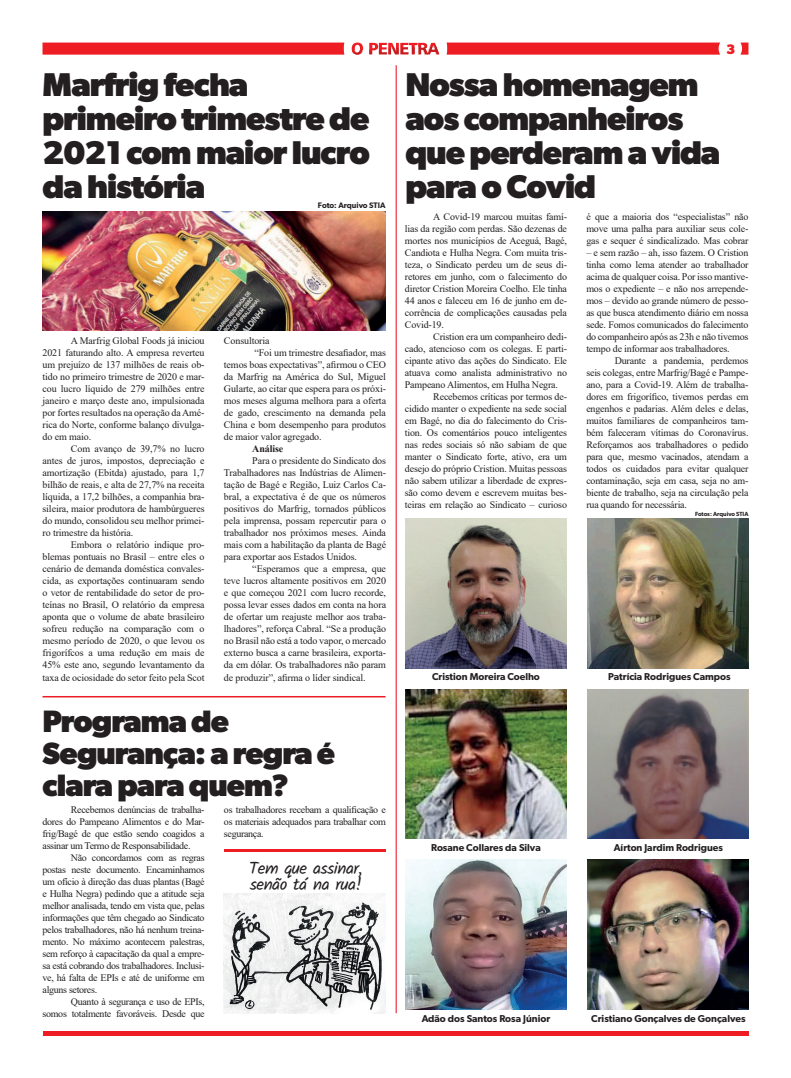
<style>
.page{position:relative;width:791px;height:1078px;background:#fff}
.page>*{position:absolute;margin:0;border:0;box-sizing:border-box;transform-origin:0 0}
.t1{font:700 33px/34px "Gibson";letter-spacing:-.03em;color:#231f20}
.t2{font:700 31px/32px "Gibson";letter-spacing:-.03em;color:#231f20}
.t3{font:17px "Kalam";letter-spacing:-.03em;color:#231f20}
.t4{font:700 13.8px "Gibson";color:#ee1d23}
.t5{font:10px/12px "Times New Roman";letter-spacing:-.015em;color:#231f20;text-align:justify}
.t6{font:600 10px "Gibson";color:#231f20}
.t7{font:700 10px "Times New Roman";letter-spacing:-.01em;color:#231f20}
.t8{font:600 8px "Gibson";color:#231f20}
.t9{font:600 6px "Gibson";color:#231f20}
</style>
<div class="page">
<hr style="left:395px;top:65px;width:2px;height:947px;background:#f05963">
<hr style="left:43px;top:695px;width:343px;height:2px;background:#ee1c25">
<div style="left:43px;top:1030px;width:705px;height:5px;background:#ee1d23"></div>
<hr style="left:224px;top:848px;width:162px;height:3px;background:#ee1d23">
<svg style="left:352px;top:43px;width:84px;height:3px"></svg>
<img style="left:352px;top:46px;width:87px;height:9px">
<svg style="left:43px;top:43px;width:301px;height:12px;background:#ee2329"></svg>
<svg style="left:740px;top:43px;width:8px;height:12px"></svg>
<svg style="left:447px;top:43px;width:273px;height:12px;background:#ee242a"></svg>
<img style="left:224px;top:893px;width:162px;height:119px">
<img style="left:43px;top:211px;width:343px;height:119px">
<img style="left:405px;top:519px;width:161px;height:149px">
<img style="left:405px;top:689px;width:161px;height:149px">
<img style="left:405px;top:859px;width:161px;height:149px">
<img style="left:587px;top:519px;width:161px;height:149px">
<img style="left:587px;top:689px;width:161px;height:149px">
<img style="left:587px;top:859px;width:161px;height:149px">
<h3 class="t4" style="left:726px;top:41px;width:11px">3</h3>
<p class="t1" style="left:43px;top:67px;width:329px">Marfrig fecha primeiro trimestre de<br>2021 com maior lucro da história</p>
<p class="t1" style="left:405px;top:67px;width:316px">Nossa homenagem aos companheiros que perderam a vida para o Covid</p>
<p class="t8" style="left:318px;top:201px;width:69px">Foto: Arquivo STIA</p>
<p class="t5" style="left:43px;top:334px;width:164px;text-indent:28px">A Marfrig Global Foods já iniciou 2021 faturando alto. A empresa reverteu um prejuízo de 137 milhões de reais ob&shy;tido no primeiro trimestre de 2020 e mar&shy;cou lucro líquido de 279 milhões entre janeiro e março deste ano, impulsionada por fortes resultados na operação da Amé&shy;rica do Norte, conforme balanço divulga&shy;do em maio.</p>
<p class="t5" style="left:43px;top:442px;width:164px;text-indent:28px">Com avanço de 39,7% no lucro antes de juros, impostos, depreciação e amortização (Ebitda) ajustado, para 1,7 bilhão de reais, e alta de 27,7% na receita líquida, a 17,2 bilhões, a companhia bra&shy;sileira, maior produtora de hambúrgueres do mundo, consolidou seu melhor primei&shy;ro trimestre da história.</p>
<p class="t5" style="left:43px;top:538px;width:164px;text-indent:28px">Embora o relatório indique pro&shy;blemas pontuais no Brasil – entre eles o cenário de demanda doméstica convales&shy;cida, as exportações continuaram sendo o vetor de rentabilidade do setor de pro&shy;teínas no Brasil, O relatório da empresa aponta que o volume de abate brasileiro sofreu redução na comparação com o mesmo período de 2020, o que levou os frigorífcos a uma redução em mais de 45% este ano, segundo levantamento da taxa de ociosidade do setor feito pela Scot</p>
<p class="t5" style="left:224px;top:334px;width:47px">Consultoria</p>
<p class="t5" style="left:224px;top:346px;width:164px;text-indent:31px">“Foi um trimestre desafiador, mas temos boas expectativas”, afirmou o CEO da Marfrig na América do Sul, Miguel Gularte, ao citar que espera para os próxi&shy;mos meses alguma melhora para a oferta de gado, crescimento na demanda pela China e bom desempenho para produtos de maior valor agregado.</p>
<p class="t7" style="left:252px;top:441px;width:33px">Análise</p>
<p class="t5" style="left:224px;top:454px;width:164px;text-indent:28px">Para o presidente do Sindicato dos Trabalhadores nas Indústrias de Alimen&shy;tação de Bagé e Região, Luiz Carlos Ca&shy;bral, a expectativa é de que os números positivos do Marfrig, tornados públicos pela imprensa, possam repercutir para o trabalhador nos próximos meses. Ainda mais com a habilitação da planta de Bagé para exportar aos Estados Unidos.</p>
<p class="t5" style="left:224px;top:562px;width:164px;text-indent:28px">“Esperamos que a empresa, que teve lucros altamente positivos em 2020 e que começou 2021 com lucro recorde, possa levar esses dados em conta na hora de ofertar um reajuste melhor aos traba&shy;lhadores”, reforça Cabral. “Se a produção no Brasil não está a todo vapor, o mercado externo busca a carne brasileira, exporta&shy;da em dólar. Os trabalhadores não param de produzir”, afirma o líder sindical.</p>
<p class="t2" style="left:43px;top:704px;width:294px">Programa de<br>Segurança: a regra é clara para quem?</p>
<p class="t5" style="left:43px;top:802px;width:164px;text-indent:28px">Recebemos denúncias de trabalha&shy;dores do Pampeano Alimentos e do Mar&shy;frig/Bagé de que estão sendo coagidos a assinar um Termo de Responsabilidade.</p>
<p class="t5" style="left:43px;top:850px;width:164px;text-indent:28px">Não concordamos com as regras postas neste documento. Encaminhamos um ofício à direção das duas plantas (Bagé e Hulha Negra) pedindo que a atitude seja melhor analisada, tendo em vista que, pelas informações que têm chegado ao Sindicato pelos trabalhadores, não há nenhum treina&shy;mento. No máximo acontecem palestras, sem reforço à capacitação da qual a empre&shy;sa está cobrando dos trabalhadores. Inclusi&shy;ve, há falta de EPIs e até de uniforme em alguns setores.</p>
<p class="t5" style="left:43px;top:994px;width:164px;text-align:right">Quanto à segurança e uso de EPIs,<br>somos totalmente favoráveis. Desde que</p>
<p class="t5" style="left:224px;top:802px;width:164px">os trabalhadores recebam a qualificação e os materiais adequados para trabalhar com segurança.</p>
<p class="t3" style="left:249px;top:855px;width:115px">Tem que assinar,</p>
<p class="t3" style="left:250px;top:871px;width:114px">senão tá na rua!</p>
<p class="t5" style="left:405px;top:210px;width:164px;text-indent:28px">A Covid-19 marcou muitas famí&shy;lias da região com perdas. São dezenas de mortes nos municípios de Aceguá, Bagé, Candiota e Hulha Negra. Com muita tris&shy;teza, o Sindicato perdeu um de seus di&shy;retores em junho, com o falecimento do diretor Cristion Moreira Coelho. Ele tinha 44 anos e faleceu em 16 de junho em de&shy;corrência de complicações causadas pela Covid-19.</p>
<p class="t5" style="left:405px;top:330px;width:164px;text-indent:28px">Cristion era um companheiro dedi&shy;cado, atencioso com os colegas. E parti&shy;cipante ativo das ações do Sindicato. Ele atuava como analista administrativo no Pampeano Alimentos, em Hulha Negra.</p>
<p class="t5" style="left:405px;top:390px;width:164px;text-indent:28px">Recebemos críticas por termos de&shy;cidido manter o expediente na sede social em Bagé, no dia do falecimento do Cris&shy;tion. Os comentários pouco inteligentes nas redes sociais só não sabiam de que manter o Sindicato forte, ativo, era um desejo do próprio Cristion. Muitas pessoas não sabem utilizar a liberdade de expres&shy;são como devem e escrevem muitas bes&shy;teiras em relação ao Sindicato – curioso</p>
<p class="t6" style="left:432px;top:670px;width:109px">Cristion Moreira Coelho</p>
<p class="t6" style="left:431px;top:841px;width:111px">Rosane Collares da Silva</p>
<p class="t6" style="left:422px;top:1011px;width:130px">Adão dos Santos Rosa Júnior</p>
<p class="t5" style="left:586px;top:210px;width:164px">é que a maioria dos “especialistas” não move uma palha para auxiliar seus cole&shy;gas e sequer é sindicalizado. Mas cobrar</p>
<p class="t5" style="left:586px;top:246px;width:164px">– e sem razão – ah, isso fazem. O Cristion tinha como lema atender ao trabalhador acima de qualquer coisa. Por isso mantive&shy;mos o expediente – e não nos arrepende&shy;mos – devido ao grande número de pesso&shy;as que busca atendimento diário em nossa sede. Fomos comunicados do falecimento do companheiro após as 23h e não tivemos tempo de informar aos trabalhadores.</p>
<p class="t5" style="left:586px;top:354px;width:164px;text-indent:28px">Durante a pandemia, perdemos seis colegas, entre Marfrig/Bagé e Pampe&shy;ano, para a Covid-19. Além de trabalha&shy;dores em frigorífico, tivemos perdas em engenhos e padarias. Além deles e delas, muitos familiares de companheiros tam&shy;bém faleceram vítimas do Coronavírus.<br>Reforçamos aos trabalhadores o pedido para que, mesmo vacinados, atendam a todos os cuidados para evitar qualquer contaminação, seja em casa, seja no am&shy;biente de trabalho, seja na circulação pela rua quando for necessária.</p>
<p class="t9" style="left:695px;top:510px;width:55px">Fotos: Arquivo STIA</p>
<p class="t6" style="left:608px;top:670px;width:124px">Patrícia Rodrigues Campos</p>
<p class="t6" style="left:614px;top:841px;width:111px">Aírton Jardim Rodrigues</p>
<p class="t6" style="left:591px;top:1011px;width:156px">Cristiano Gonçalves de Gonçalves</p>
</div>
